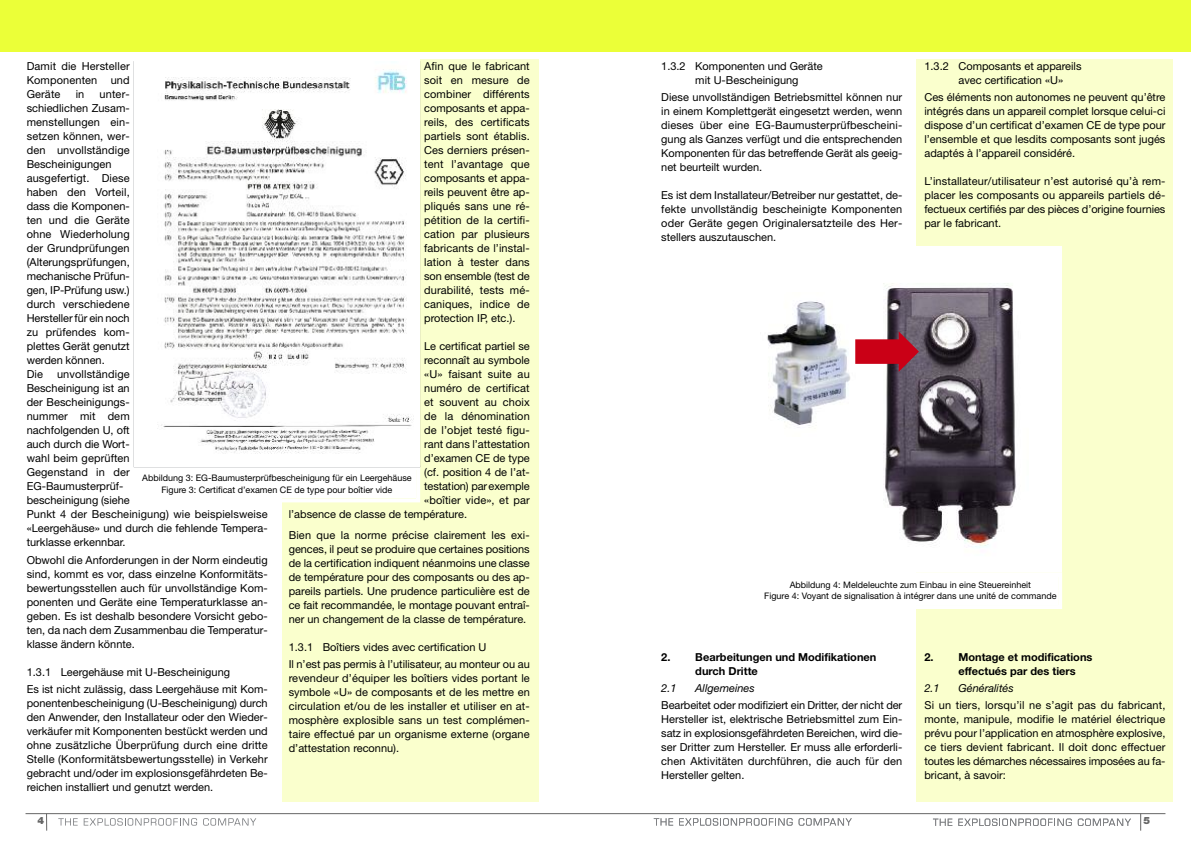
<style>
.page{position:relative;width:1191px;height:842px;background:#fff}
.page>*{position:absolute;margin:0;border:0;box-sizing:border-box;transform-origin:0 0}
.t1{font:11px/14px "Helvetica Neue";color:#000;text-align:justify}
.t2{font:700 11px/14px "Helvetica Neue";color:#000}
.t3{font:italic 11px "Helvetica Neue";color:#000}
.t4{font:900 10px "Helvetica Neue";color:#666}
.t5{font:9px/12px "Helvetica Neue";color:#000;text-align:center}
</style>
<div class="page">
<div style="left:916px;top:60px;width:256px;height:742px;background:#faffcd"></div>
<div style="left:282px;top:60px;width:257px;height:742px;background:#faffcd"></div>
<div style="left:267px;top:56px;width:153px;height:11px;background:#fff"></div>
<svg style="left:1140px;top:814px;width:1px;height:17px"></svg>
<div style="left:0;top:0;width:1191px;height:52px;background:#ebff38"></div>
<svg style="left:933px;top:819px;width:19px;height:7px"></svg>
<svg style="left:958px;top:818px;width:113px;height:8px"></svg>
<svg style="left:1077px;top:818px;width:54px;height:8px"></svg>
<svg style="left:654px;top:818px;width:19px;height:7px"></svg>
<svg style="left:679px;top:818px;width:113px;height:7px"></svg>
<svg style="left:798px;top:818px;width:54px;height:7px"></svg>
<svg style="left:46px;top:814px;width:1px;height:17px"></svg>
<hr style="left:26px;top:813px;width:1139px;height:1px;background:#666">
<svg style="left:58px;top:818px;width:20px;height:7px"></svg>
<svg style="left:84px;top:818px;width:113px;height:7px"></svg>
<svg style="left:203px;top:818px;width:53px;height:7px"></svg>
<div style="left:138px;top:470px;width:278px;height:28px;background:#fff"></div>
<div style="left:134px;top:466px;width:286px;height:36px;border:4px solid #fff"></div>
<div style="left:134px;top:62px;width:285px;height:405px;background:#fff"></div>
<img style="left:157px;top:69px;width:255px;height:385px">
<div style="left:758px;top:246px;width:304px;height:325px;background:#fff"></div>
<img style="left:883px;top:283px;width:133px;height:265px">
<div style="left:762px;top:576px;width:296px;height:29px;background:#fff"></div>
<div style="left:758px;top:572px;width:304px;height:37px;border:4px solid #fff"></div>
<img style="left:767px;top:301px;width:83px;height:127px">
<svg style="left:883px;top:331px;width:36px;height:41px"></svg>
<p class="t1" style="left:424px;top:60px;width:107px">Afin que le fabricant soit en mesure de combiner différents composants et appa&shy;reils, des certificats partiels sont établis.<br>Ces derniers présen&shy;tent l’avantage que composants et appa&shy;reils peuvent être ap&shy;pliqués sans une ré&shy;pétition de la certifi&shy;cation par plusieurs fabricants de l’instal&shy;lation à tester dans son ensemble (test de durabilité, tests mé&shy;caniques, indice de protection IP, etc.).</p>
<p class="t1" style="left:424px;top:340px;width:107px">Le certificat partiel se</p>
<p class="t1" style="left:424px;top:354px;width:107px">reconnaît au symbole</p>
<p class="t1" style="left:424px;top:368px;width:107px">«U» faisant suite au</p>
<p class="t1" style="left:424px;top:382px;width:107px">numéro de certificat</p>
<p class="t1" style="left:424px;top:396px;width:107px">et souvent au choix</p>
<p class="t1" style="left:424px;top:410px;width:107px">de la dénomination</p>
<p class="t1" style="left:424px;top:424px;width:107px">de l’objet testé figu-</p>
<p class="t1" style="left:424px;top:438px;width:107px">rant dans l’attestation</p>
<p class="t1" style="left:424px;top:452px;width:107px">d’examen CE de type</p>
<p class="t1" style="left:424px;top:466px;width:107px">(cf. position 4 de l’at-</p>
<p class="t1" style="left:424px;top:480px;width:107px">testation) parexemple</p>
<p class="t1" style="left:424px;top:494px;width:107px">«boîtier vide», et par</p>
<p class="t1" style="left:289px;top:508px;width:180px">l’absence de classe de température.</p>
<p class="t1" style="left:289px;top:529px;width:242px">Bien que la norme précise clairement les exi&shy;gences, il peut se produire que certaines positions de la certification indiquent néanmoins une classe de température pour des composants ou des ap&shy;pareils partiels. Une prudence particulière est de ce fait recommandée, le montage pouvant entraî&shy;ner un changement de la classe de température.</p>
<p class="t1" style="left:289px;top:640px;width:242px;line-height:16.8px">1.3.1 Boîtiers vides avec certification U<br>Il n’est pas permis à l’utilisateur, au monteur ou au</p>
<p class="t1" style="left:289px;top:672px;width:242px">revendeur d’équiper les boîtiers vides portant le symbole «U» de composants et de les mettre en circulation et/ou de les installer et utiliser en at&shy;mosphère explosible sans un test complémen&shy;taire effectué par un organisme externe (organe d’attestation reconnu).</p>
<p class="t1" style="left:27px;top:60px;width:104px">Damit die Hersteller Komponenten und Geräte</p>
<p class="t1" style="left:76px;top:88px;width:10px">in</p>
<p class="t1" style="left:27px;top:88px;width:104px;text-align:left;text-indent:73px">unter&shy;schiedlichen Zusam&shy;menstellungen ein&shy;setzen können, wer&shy;den unvollständige<br>Bescheinigungen ausgefertigt. Diese haben den Vorteil, dass die Komponen&shy;ten und die Geräte ohne Wiederholung der Grundprüfungen (Alterungsprüfungen, mechanische Prüfun&shy;gen, IP-Prüfung usw.) durch verschiedene<br>Hersteller für ein noch zu prüfendes kom&shy;plettes Gerät genutzt werden können.<br>Die</p>
<p class="t1" style="left:27px;top:368px;width:242px;text-align:left;text-indent:30px">unvollständige<br>Bescheinigung ist an<br>der Bescheinigungs-<br>nummer mit dem<br>nachfolgenden U, oft<br>auch durch die Wort-<br>wahl beim geprüften<br>Gegenstand in der<br>EG-Baumusterprüf-<br>bescheinigung (siehe<br>Punkt 4 der Bescheinigung) wie beispielsweise «Leergehäuse» und durch die fehlende Tempera&shy;turklasse erkennbar.</p>
<p class="t1" style="left:27px;top:554px;width:242px">Obwohl die Anforderungen in der Norm eindeutig sind, kommt es vor, dass einzelne Konformitäts&shy;bewertungsstellen auch für unvollständige Kom&shy;ponenten und Geräte eine Temperaturklasse an&shy;geben. Es ist deshalb besondere Vorsicht gebo&shy;ten, da nach dem Zusammenbau die Temperatur&shy;klasse ändern könnte.</p>
<p class="t1" style="left:27px;top:665px;width:242px;line-height:16.8px">1.3.1 Leergehäuse mit U-Bescheinigung<br>Es ist nicht zulässig, dass Leergehäuse mit Kom-</p>
<p class="t1" style="left:27px;top:697px;width:242px">ponentenbescheinigung (U-Bescheinigung) durch den Anwender, den Installateur oder den Wieder&shy;verkäufer mit Komponenten bestückt werden und ohne zusätzliche Überprüfung durch eine dritte Stelle (Konformitätsbewertungsstelle) in Verkehr gebracht und/oder im explosionsgefährdeten Be&shy;reichen installiert und genutzt werden.</p>
<p class="t5" style="left:142px;top:473px;width:271px">Abbildung 3: EG-Baumusterprüfbescheinigung für ein Leergehäuse<br>Figure 3: Certificat d’examen CE de type pour boîtier vide</p>
<p class="t4" style="left:37px;top:816px;width:8px">4</p>
<p class="t1" style="left:695px;top:60px;width:129px;text-indent:-34px">1.3.2 Komponenten und Geräte mit U-Bescheinigung</p>
<p class="t1" style="left:661px;top:91px;width:242px">Diese unvollständigen Betriebsmittel können nur in einem Komplettgerät eingesetzt werden, wenn dieses über eine EG-Baumusterprüfbescheini&shy;gung als Ganzes verfügt und die entsprechenden Komponenten für das betreffende Gerät als geeig&shy;net beurteilt wurden.</p>
<p class="t1" style="left:661px;top:189px;width:242px">Es ist dem Installateur/Betreiber nur gestattet, de&shy;fekte unvollständig bescheinigte Komponenten oder Geräte gegen Originalersatzteile des Her&shy;stellers auszutauschen.</p>
<p class="t1" style="left:958px;top:60px;width:125px;text-indent:-34px">1.3.2 Composants et appareils avec certification «U»</p>
<p class="t1" style="left:924px;top:91px;width:242px">Ces éléments non autonomes ne peuvent qu’être intégrés dans un appareil complet lorsque celui-ci dispose d’un certificat d’examen CE de type pour l’ensemble et que lesdits composants sont jugés adaptés à l’appareil considéré.</p>
<p class="t1" style="left:924px;top:175px;width:242px">L’installateur/utilisateur n’est autorisé qu’à rem&shy;placer les composants ou appareils partiels dé&shy;fectueux certifiés par des pièces d’origine fournies par le fabricant.</p>
<p class="t5" style="left:764px;top:580px;width:294px;line-height:11px">Abbildung 4: Meldeleuchte zum Einbau in eine Steuereinheit<br>Figure 4: Voyant de signalisation à intégrer dans une unité de commande</p>
<p class="t2" style="left:695px;top:651px;width:183px;text-indent:-34px">2. Bearbeitungen und Modifikationen durch Dritte</p>
<p class="t3" style="left:661px;top:684px;width:17px">2.1</p>
<p class="t3" style="left:695px;top:684px;width:61px">Allgemeines</p>
<p class="t1" style="left:661px;top:699px;width:242px">Bearbeitet oder modifiziert ein Dritter, der nicht der Hersteller ist, elektrische Betriebsmittel zum Ein&shy;satz in explosionsgefährdeten Bereichen, wird die&shy;ser Dritter zum Hersteller. Er muss alle erforderli&shy;chen Aktivitäten durchführen, die auch für den Hersteller gelten.</p>
<p class="t2" style="left:958px;top:651px;width:135px;text-indent:-34px">2. Montage et modifications effectués par des tiers</p>
<p class="t3" style="left:924px;top:684px;width:17px">2.1</p>
<p class="t3" style="left:958px;top:684px;width:57px">Généralités</p>
<p class="t1" style="left:924px;top:699px;width:242px">Si un tiers, lorsqu’il ne s’agit pas du fabricant, monte, manipule, modifie le matériel électrique prévu pour l’application en atmosphère explosive, ce tiers devient fabricant. Il doit donc effectuer toutes les démarches nécessaires imposées au fa&shy;bricant, à savoir:</p>
<p class="t4" style="left:1143px;top:816px;width:8px">5</p>
</div>
